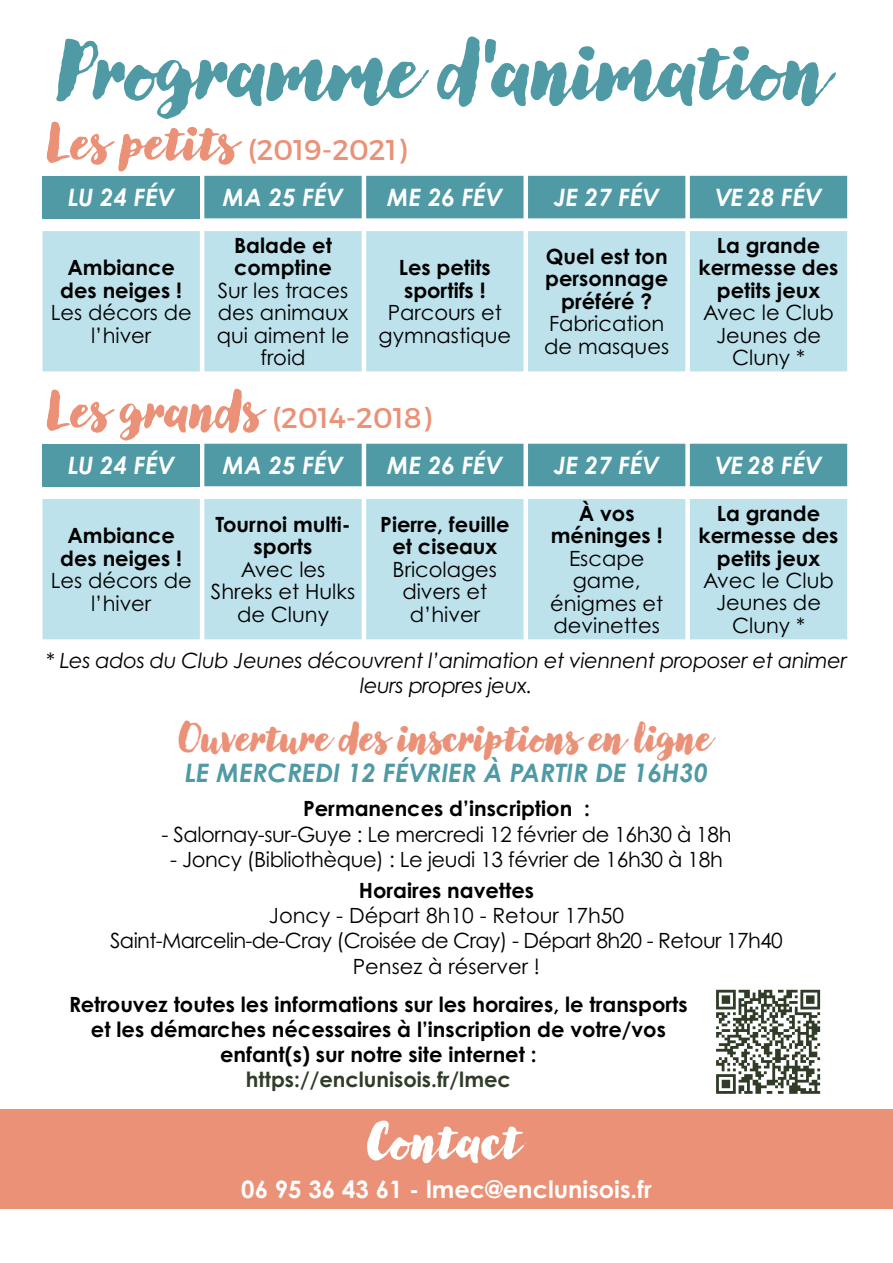
<style>
.page{position:relative;width:893px;height:1263px;background:#fff}
.page>*{position:absolute;margin:0;border:0;box-sizing:border-box;transform-origin:0 0}
.t1{font:800 81px "Lullabies";color:#4f9aa5}
.t2{font:800 51px "Lullabies";color:#fff}
.t3{font:800 39px "Lullabies";color:#ea9177}
.t4{font:28.5px "Montserrat";color:#ea9177}
.t5{font:italic 700 25.5px "Century Gothic Pro";color:#4f9aa5}
.t6{font:italic 700 24px "Century Gothic Pro";color:#fff}
.t7{font:700 24px "Century Gothic Pro";color:#fff}
.t8{font:700 21px/22.5px "Century Gothic Pro";color:#000;text-align:center}
.t9{font:21px/22.5px "Century Gothic Pro";color:#000;text-align:center}
.t10{font:21px/25.2px "Century Gothic Pro";letter-spacing:-.03em;color:#000;text-align:center}
.t11{font:21px "Century Gothic Pro";letter-spacing:-.02em;color:#000}
.t12{font:italic 21px/25.2px "Century Gothic Pro";letter-spacing:-.02em;color:#000;text-align:center}
.t13{font:700 21px "Century Gothic Pro";color:#303c28}
.s1{font-family:"Lullabies";font-weight:800;font-size:51px}
</style>
<div class="page">
<div style="left:43px;top:176px;width:157px;height:42px;background:#4f9aa5"></div>
<div style="left:204px;top:176px;width:643px;height:42px;background:#4f9aa5"></div>
<div style="left:43px;top:231px;width:804px;height:140px;background:#bde2eb"></div>
<div style="left:43px;top:444px;width:157px;height:42px;background:#4f9aa5"></div>
<div style="left:204px;top:444px;width:643px;height:42px;background:#4f9aa5"></div>
<div style="left:43px;top:499px;width:804px;height:140px;background:#bde2eb"></div>
<div style="left:0;top:1110px;width:893px;height:99px;background:#ea9177"></div>
<svg style="left:716px;top:990px;width:104px;height:104px"></svg>
<h1 class="t1" style="left:60px;top:18px;width:769px">Programme d'animation</h1>
<h3 class="t4" style="left:49px;top:127px;width:359px"><span class="s1">Les petits</span> (2019-2021)</h3>
<p class="t6" style="left:68px;top:182px;width:109px">LU 24 FÉV</p>
<p class="t6" style="left:223px;top:182px;width:122px">MA 25 FÉV</p>
<p class="t6" style="left:387px;top:182px;width:117px">ME 26 FÉV</p>
<p class="t6" style="left:554px;top:182px;width:107px">JE 27 FÉV</p>
<p class="t6" style="left:715px;top:182px;width:108px">VE 28 FÉV</p>
<p class="t8" style="left:60px;top:256px;width:123px">Ambiance des neiges !</p>
<p class="t9" style="left:51px;top:301px;width:143px">Les décors de l’hiver</p>
<p class="t8" style="left:234px;top:234px;width:99px;text-align:left">Balade et comptine</p>
<p class="t9" style="left:217px;top:279px;width:134px">Sur les traces des animaux qui aiment le froid</p>
<p class="t8" style="left:399px;top:256px;width:93px;text-align:left">Les petits sportifs !</p>
<p class="t9" style="left:379px;top:301px;width:134px">Parcours et gymnastique</p>
<p class="t8" style="left:545px;top:245px;width:125px">Quel est ton personnage préféré ?</p>
<p class="t9" style="left:544px;top:312px;width:126px;text-align:left">Fabrication de masques</p>
<p class="t8" style="left:698px;top:233px;width:141px">La grande kermesse des petits jeux</p>
<p class="t9" style="left:703px;top:301px;width:132px">Avec le Club<br>Jeunes de<br>Cluny *</p>
<h3 class="t4" style="left:49px;top:395px;width:384px"><span class="s1">Les grands</span> (2014-2018)</h3>
<p class="t6" style="left:68px;top:450px;width:109px">LU 24 FÉV</p>
<p class="t6" style="left:223px;top:450px;width:122px">MA 25 FÉV</p>
<p class="t6" style="left:387px;top:450px;width:117px">ME 26 FÉV</p>
<p class="t6" style="left:554px;top:450px;width:107px">JE 27 FÉV</p>
<p class="t6" style="left:715px;top:450px;width:108px">VE 28 FÉV</p>
<p class="t8" style="left:60px;top:524px;width:123px">Ambiance des neiges !</p>
<p class="t9" style="left:51px;top:569px;width:143px">Les décors de l’hiver</p>
<p class="t8" style="left:215px;top:513px;width:137px">Tournoi multi&shy;sports</p>
<p class="t9" style="left:211px;top:558px;width:146px">Avec les<br>Shreks et Hulks de Cluny</p>
<p class="t8" style="left:380px;top:513px;width:131px">Pierre, feuille et ciseaux</p>
<p class="t9" style="left:393px;top:558px;width:106px">Bricolages divers et d’hiver</p>
<p class="t8" style="left:551px;top:501px;width:113px">À vos méninges !</p>
<p class="t9" style="left:550px;top:546px;width:114px">Escape game, énigmes et devinettes</p>
<p class="t8" style="left:698px;top:501px;width:141px">La grande kermesse des petits jeux</p>
<p class="t9" style="left:703px;top:569px;width:132px">Avec le Club<br>Jeunes de<br>Cluny *</p>
<p class="t12" style="left:46px;top:648px;width:802px">* Les ados du Club Jeunes découvrent l’animation et viennent proposer et animer leurs propres jeux.</p>
<h3 class="t3" style="left:179px;top:713px;width:534px">Ouverture des inscriptions en ligne</h3>
<p class="t5" style="left:185px;top:756px;width:525px">LE MERCREDI 12 FÉVRIER À PARTIR DE 16H30</p>
<p class="t8" style="left:303px;top:797px;width:288px">Permanences d’inscription :</p>
<p class="t11" style="left:161px;top:821px;width:572px">- Salornay-sur-Guye : Le mercredi 12 février de 16h30 à 18h</p>
<p class="t11" style="left:170px;top:846px;width:554px">- Joncy (Bibliothèque) : Le jeudi 13 février de 16h30 à 18h</p>
<p class="t8" style="left:359px;top:879px;width:177px">Horaires navettes</p>
<p class="t10" style="left:110px;top:903px;width:674px">Joncy - Départ 8h10 - Retour 17h50<br>Saint-Marcelin-de-Cray (Croisée de Cray) - Départ 8h20 - Retour 17h40<br>Pensez à réserver !</p>
<p class="t8" style="left:69px;top:991px;width:620px;line-height:25.2px">Retrouvez toutes les informations sur les horaires, le transports et les démarches nécessaires à l’inscription de votre/vos enfant(s) sur notre site internet :</p>
<p class="t13" style="left:246px;top:1067px;width:267px">https://enclunisois.fr/lmec</p>
<h2 class="t2" style="left:369px;top:1108px;width:156px">Contact</h2>
<p class="t7" style="left:241px;top:1174px;width:412px">06 95 36 43 61 - lmec@enclunisois.fr</p>
</div>
